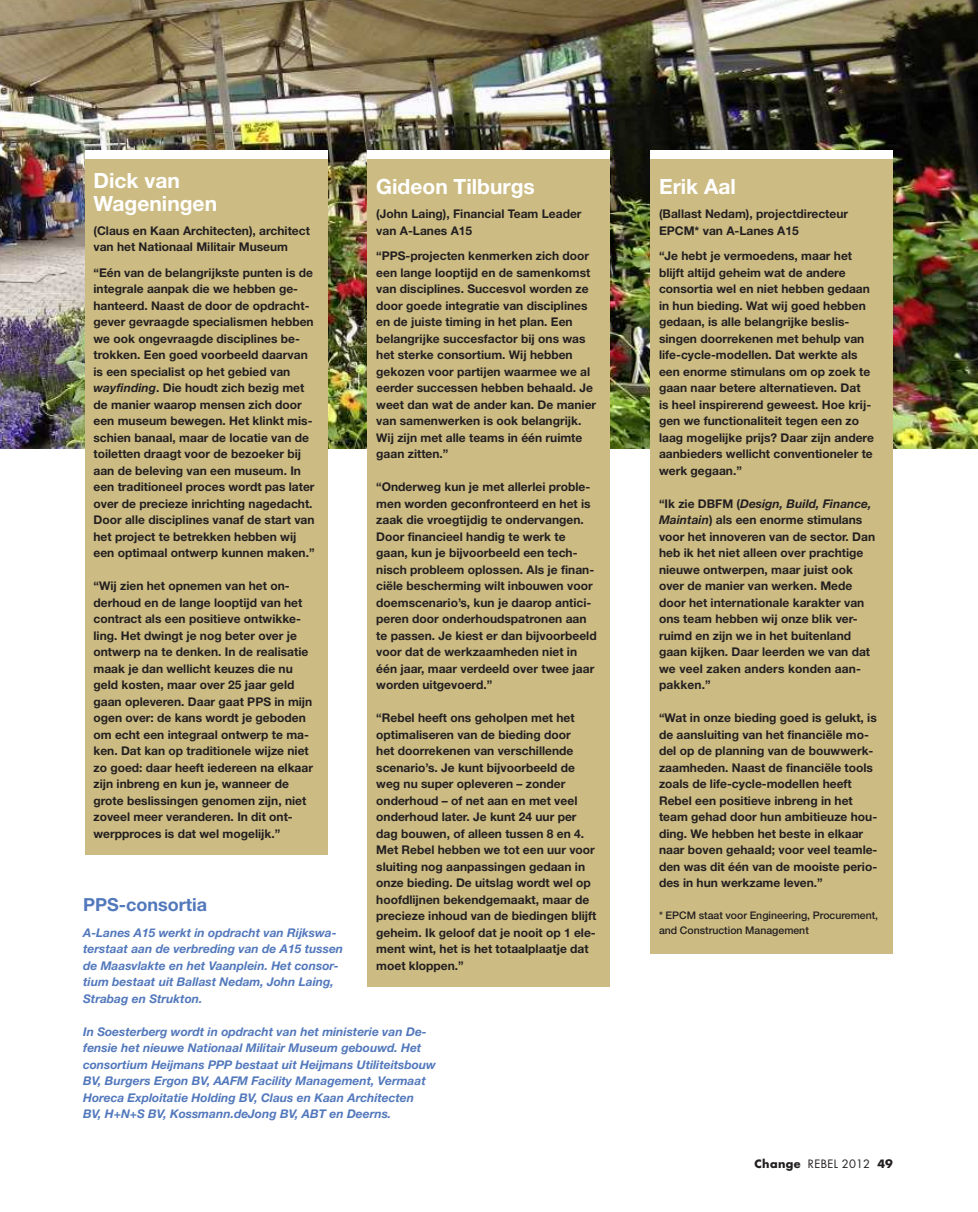
<style>
.page{position:relative;width:978px;height:1212px;background:#fff}
.page>*{position:absolute;margin:0;border:0;box-sizing:border-box;transform-origin:0 0}
.t1{font:700 21px/22.5px "Helvetica Neue";color:#fff}
.t2{font:700 18px "Helvetica Neue";color:#5278bc}
.t3{font:700 12px/16.5px "Helvetica Neue";color:#231f20}
.t4{font:italic 700 12px/16.5px "Helvetica Neue";color:#5278bc}
.t5{font:11.25px "Futura";letter-spacing:.03em;color:#231f20}
.t6{font:500 10.5px/15px "Helvetica Neue";color:#231f20}
.s1{font-style:italic}
.s2{font-weight:700}
</style>
<div class="page">
<img style="left:0;top:0;width:978px;height:449px">
<div style="left:85px;top:153px;width:242px;height:701px;background:#ccbc83"></div>
<div style="left:85px;top:150px;width:242px;height:9px;background:#fff"></div>
<div style="left:651px;top:153px;width:242px;height:800px;background:#ccbc83"></div>
<div style="left:651px;top:150px;width:242px;height:9px;background:#fff"></div>
<div style="left:368px;top:153px;width:242px;height:833px;background:#ccbc83"></div>
<div style="left:368px;top:150px;width:242px;height:9px;background:#fff"></div>
<h1 class="t1" style="left:94px;top:169px;width:125px">Dick van<br>Wageningen</h1>
<p class="t3" style="left:94px;top:222px;width:218px">(Claus en Kaan Architecten), architect van het Nationaal Militair Museum</p>
<p class="t3" style="left:94px;top:264px;width:223px">“Eén van de belangrijkste punten is de integrale aanpak die we hebben ge&shy;hanteerd. Naast de door de opdracht&shy;gever gevraagde specialismen hebben we ook ongevraagde disciplines be&shy;trokken. Een goed voorbeeld daarvan is een specialist op het gebied van <span class="s1">wayfinding</span>. Die houdt zich bezig met de manier waarop mensen zich door een museum bewegen. Het klinkt mis&shy;schien banaal, maar de locatie van de toiletten draagt voor de bezoeker bij aan de beleving van een museum. In een traditioneel proces wordt pas later over de precieze inrichting nagedacht.<br>Door alle disciplines vanaf de start van het project te betrekken hebben wij een optimaal ontwerp kunnen maken.”</p>
<p class="t3" style="left:94px;top:577px;width:221px">“Wij zien het opnemen van het on&shy;derhoud en de lange looptijd van het contract als een positieve ontwikke&shy;ling. Het dwingt je nog beter over je ontwerp na te denken. In de realisatie maak je dan wellicht keuzes die nu geld kosten, maar over 25 jaar geld gaan opleveren. Daar gaat PPS in mijn ogen over: de kans wordt je geboden om echt een integraal ontwerp te ma&shy;ken. Dat kan op traditionele wijze niet zo goed: daar heeft iedereen na elkaar zijn inbreng en kun je, wanneer de grote beslissingen genomen zijn, niet zoveel meer veranderen. In dit ont&shy;werpproces is dat wel mogelijk.”</p>
<h1 class="t1" style="left:376px;top:175px;width:160px">Gideon Tilburgs</h1>
<p class="t3" style="left:376px;top:205px;width:207px">(John Laing), Financial Team Leader van A-Lanes A15</p>
<p class="t3" style="left:376px;top:247px;width:221px">“PPS-projecten kenmerken zich door een lange looptijd en de samenkomst van disciplines. Succesvol worden ze door goede integratie van disciplines en de juiste timing in het plan. Een belangrijke succesfactor bij ons was het sterke consortium. Wij hebben gekozen voor partijen waarmee we al eerder successen hebben behaald. Je weet dan wat de ander kan. De manier van samenwerken is ook belangrijk.<br>Wij zijn met alle teams in één ruimte gaan zitten.”</p>
<p class="t3" style="left:376px;top:478px;width:222px">“Onderweg kun je met allerlei proble&shy;men worden geconfronteerd en het is zaak die vroegtijdig te ondervangen.<br>Door financieel handig te werk te gaan, kun je bijvoorbeeld een tech&shy;nisch probleem oplossen. Als je finan&shy;ciële bescherming wilt inbouwen voor doemscenario’s, kun je daarop antici&shy;peren door onderhoudspatronen aan te passen. Je kiest er dan bijvoorbeeld voor dat de werkzaamheden niet in één jaar, maar verdeeld over twee jaar worden uitgevoerd.”</p>
<p class="t3" style="left:376px;top:709px;width:222px">“Rebel heeft ons geholpen met het optimaliseren van de bieding door<br>het doorrekenen van verschillende scenario’s. Je kunt bijvoorbeeld de weg nu super opleveren – zonder onderhoud – of net aan en met veel onderhoud later. Je kunt 24 uur per dag bouwen, of alleen tussen 8 en 4.<br>Met Rebel hebben we tot een uur voor sluiting nog aanpassingen gedaan in onze bieding. De uitslag wordt wel op hoofdlijnen bekendgemaakt, maar de precieze inhoud van de biedingen blijft geheim. Ik geloof dat je nooit op 1 ele&shy;ment wint, het is het totaalplaatje dat moet kloppen.”</p>
<h2 class="t2" style="left:83px;top:894px;width:126px">PPS-consortia</h2>
<p class="t4" style="left:83px;top:924px;width:262px">A-Lanes A15 werkt in opdracht van Rijkswa&shy;terstaat aan de verbreding van de A15 tussen de Maasvlakte en het Vaanplein. Het consor&shy;tium bestaat uit Ballast Nedam, John Laing, Strabag en Strukton.</p>
<p class="t4" style="left:83px;top:1023px;width:354px">In Soesterberg wordt in opdracht van het ministerie van De&shy;fensie het nieuwe Nationaal Militair Museum gebouwd. Het consortium Heijmans PPP bestaat uit Heijmans Utiliteitsbouw BV, Burgers Ergon BV, AAFM Facility Management, Vermaat Horeca Exploitatie Holding BV, Claus en Kaan Architecten<br>BV, H+N+S BV, Kossmann.deJong BV, ABT en Deerns.</p>
<h1 class="t1" style="left:659px;top:175px;width:78px">Erik Aal</h1>
<p class="t3" style="left:659px;top:205px;width:191px">(Ballast Nedam), projectdirecteur<br>EPCM* van A-Lanes A15</p>
<p class="t3" style="left:659px;top:247px;width:216px">“Je hebt je vermoedens, maar het blijft altijd geheim wat de andere consortia wel en niet hebben gedaan in hun bieding. Wat wij goed hebben gedaan, is alle belangrijke beslis&shy;singen doorrekenen met behulp van life-cycle-modellen. Dat werkte als een enorme stimulans om op zoek te gaan naar betere alternatieven. Dat<br>is heel inspirerend geweest. Hoe krij&shy;gen we functionaliteit tegen een zo laag mogelijke prijs? Daar zijn andere aanbieders wellicht conventioneler te werk gegaan.”</p>
<p class="t3" style="left:659px;top:495px;width:218px">“Ik zie DBFM (<span class="s1">Design, Build, Finance,<br>Maintain</span>) als een enorme stimulans voor het innoveren van de sector. Dan heb ik het niet alleen over prachtige nieuwe ontwerpen, maar juist ook over de manier van werken. Mede door het internationale karakter van ons team hebben wij onze blik ver&shy;ruimd en zijn we in het buitenland gaan kijken. Daar leerden we van dat we veel zaken anders konden aan&shy;pakken.”</p>
<p class="t3" style="left:659px;top:709px;width:220px">“Wat in onze bieding goed is gelukt, is de aansluiting van het financiële mo&shy;del op de planning van de bouwwerk&shy;zaamheden. Naast de financiële tools zoals de life-cycle-modellen heeft Rebel een positieve inbreng in het team gehad door hun ambitieuze hou&shy;ding. We hebben het beste in elkaar naar boven gehaald; voor veel teamle&shy;den was dit één van de mooiste perio&shy;des in hun werkzame leven.”</p>
<p class="t6" style="left:659px;top:907px;width:221px">* EPCM staat voor Engineering, Procurement, and Construction Management</p>
<p class="t5" style="left:755px;top:1156px;width:140px"><span class="s2">Change</span> REBEL 2012 <span class="s2">49</span></p>
</div>
